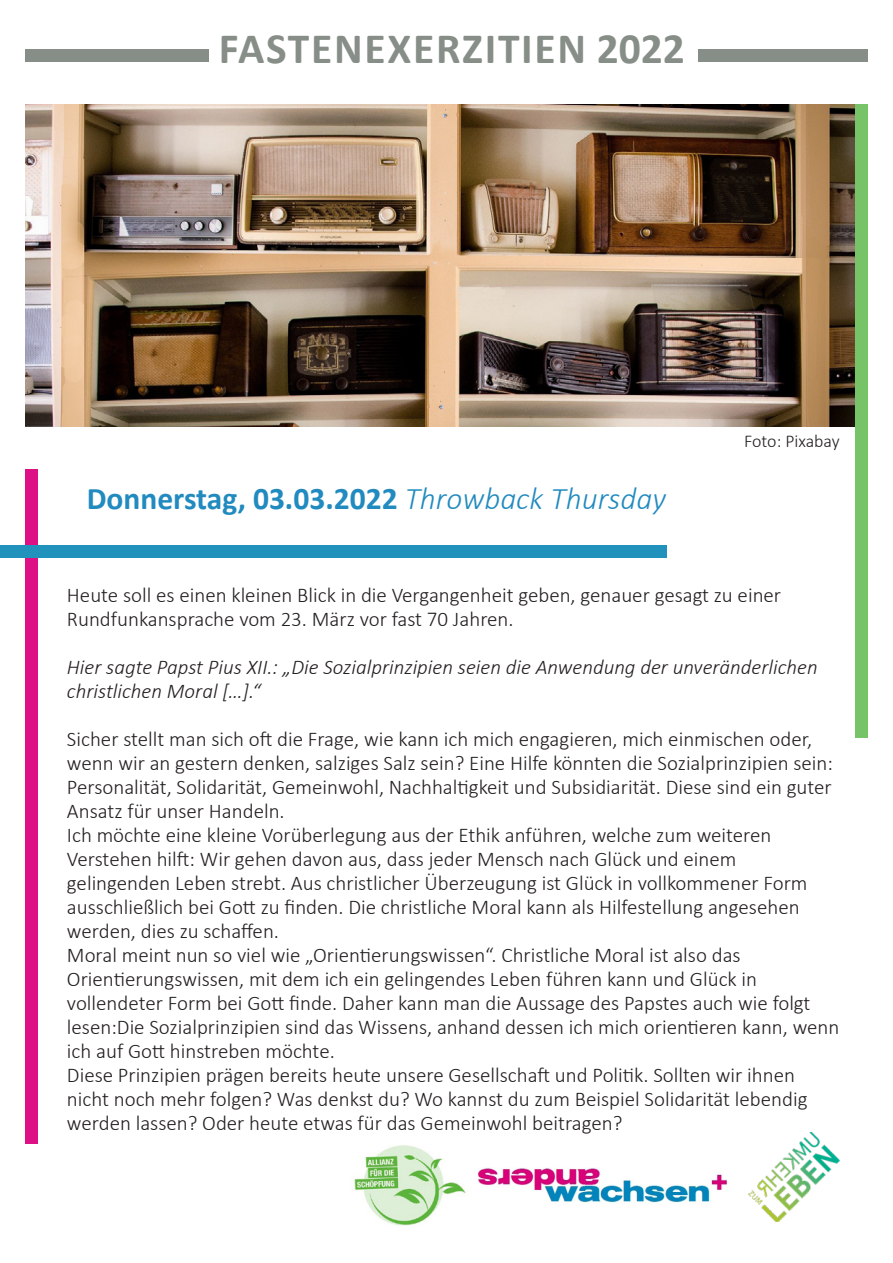
<style>
.page{position:relative;width:893px;height:1263px;background:#fff}
.page>*{position:absolute;margin:0;border:0;box-sizing:border-box;transform-origin:0 0}
.t1{font:700 43.5px "Calibri";letter-spacing:.04em;color:#878e88}
.t2{font:700 31.5px "Calibri";color:#218abf}
.t3{font:300 21px/24px "Calibri";color:#231f20}
.t4{font:italic 300 21px/24px "Calibri";color:#231f20}
.t5{font:300 18px "Calibri";color:#231f20}
.s1{font-weight:300;font-style:italic}
</style>
<div class="page">
<img style="left:748px;top:1132px;width:91px;height:89px">
<div style="left:26px;top:470px;width:12px;height:674px;background:#dd1086"></div>
<div style="left:855px;top:105px;width:12px;height:633px;background:#77c368"></div>
<div style="left:26px;top:49px;width:183px;height:13px;background:#878e88"></div>
<div style="left:698px;top:49px;width:169px;height:13px;background:#878e88"></div>
<img style="left:26px;top:105px;width:829px;height:322px">
<img style="left:478px;top:1168px;width:249px;height:35px">
<div style="left:0;top:545px;width:666px;height:13px;background:#2192bb"></div>
<img style="left:354px;top:1145px;width:112px;height:81px">
<h1 class="t1" style="left:219px;top:18px;width:468px">FASTENEXERZITIEN 2022</h1>
<h2 class="t2" style="left:87px;top:477px;width:581px">Donnerstag, 03.03.2022 <span class="s1">Throwback Thursday</span></h2>
<p class="t5" style="left:744px;top:430px;width:97px">Foto: Pixabay</p>
<p class="t3" style="left:67px;top:583px;width:716px">Heute soll es einen kleinen Blick in die Vergangenheit geben, genauer gesagt zu einer<br>Rundfunkansprache vom 23. März vor fast 70 Jahren.</p>
<p class="t4" style="left:67px;top:655px;width:752px">Hier sagte Papst Pius XII.: „Die Sozialprinzipien seien die Anwendung der unveränderlichen christlichen Moral […].“</p>
<p class="t3" style="left:67px;top:727px;width:774px">Sicher stellt man sich oft die Frage, wie kann ich mich engagieren, mich einmischen oder, wenn wir an gestern denken, salziges Salz sein? Eine Hilfe könnten die Sozialprinzipien sein:<br>Personalität, Solidarität, Gemeinwohl, Nachhaltigkeit und Subsidiarität. Diese sind ein guter Ansatz für unser Handeln.<br>Ich möchte eine kleine Vorüberlegung aus der Ethik anführen, welche zum weiteren Verstehen hilft: Wir gehen davon aus, dass jeder Mensch nach Glück und einem gelingenden Leben strebt. Aus christlicher Überzeugung ist Glück in vollkommener Form ausschließlich bei Gott zu finden. Die christliche Moral kann als Hilfestellung angesehen werden, dies zu schaffen.<br>Moral meint nun so viel wie „Orientierungswissen“. Christliche Moral ist also das Orientierungswissen, mit dem ich ein gelingendes Leben führen kann und Glück in vollendeter Form bei Gott finde. Daher kann man die Aussage des Papstes auch wie folgt lesen:Die Sozialprinzipien sind das Wissens, anhand dessen ich mich orientieren kann, wenn ich auf Gott hinstreben möchte.<br>Diese Prinzipien prägen bereits heute unsere Gesellschaft und Politik. Sollten wir ihnen nicht noch mehr folgen? Was denkst du? Wo kannst du zum Beispiel Solidarität lebendig werden lassen? Oder heute etwas für das Gemeinwohl beitragen?</p>
</div>
